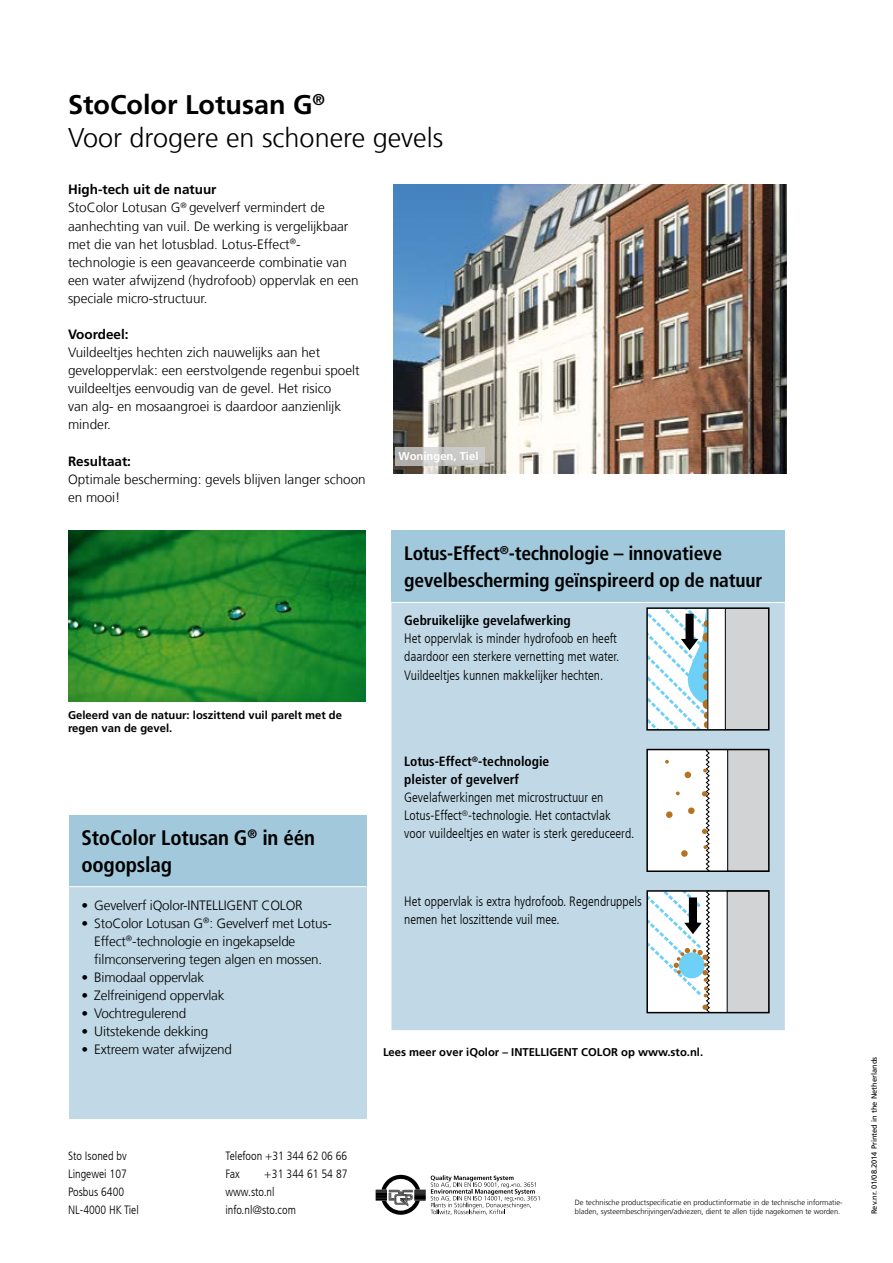
<style>
.page{position:relative;width:893px;height:1263px;background:#fff}
.page>*{position:absolute;margin:0;border:0;box-sizing:border-box;transform-origin:0 0}
.t1{font:300 27px/33px "Sto Frutiger";color:#000}
.t2{font:700 condensed 21px/27.2px "Sto Frutiger";letter-spacing:-.01em;color:#000}
.t3{font:700 condensed 19.5px/27.2px "Sto Frutiger";letter-spacing:-.01em;color:#000}
.t4{font:300 13.5px/18px "Sto Frutiger";color:#000}
.t5{font:300 condensed 13.5px/18.1px "Sto Frutiger";color:#000}
.t6{font:700 condensed 13.5px/18px "Sto Frutiger";color:#000}
.t7{font:700 13.5px "Sto Frutiger";color:#000}
.t8{font:300 condensed 12px/18px "Sto Frutiger";color:#000}
.t9{font:700 11.25px/13.5px "Sto Frutiger";color:#000}
.t10{font:700 11.25px "Sto Frutiger";color:#fff}
.t11{font:300 7.5px/9px "Sto Frutiger";color:#000}
.t12{font:7.5px "Sto Frutiger";color:#000}
.s1{font-weight:700}
.s2{font-stretch:condensed}
</style>
<div class="page">
<svg style="left:376px;top:1175px;width:163px;height:40px"></svg>
<img style="left:393px;top:184px;width:394px;height:289px">
<div style="left:69px;top:815px;width:297px;height:72px;background:#a1c8db"></div>
<div style="left:69px;top:887px;width:297px;height:231px;background:#c1d9e6"></div>
<hr style="left:69px;top:886px;width:297px;height:1px;background:#fff">
<img style="left:68px;top:530px;width:298px;height:171px">
<div style="left:391px;top:530px;width:394px;height:72px;background:#a1c8db"></div>
<div style="left:391px;top:603px;width:394px;height:427px;background:#c1d9e6"></div>
<div style="left:647px;top:608px;width:122px;height:122px;background:#fff"></div>
<div style="left:725px;top:608px;width:44px;height:122px;background:#d1d3d4"></div>
<div style="left:725px;top:608px;width:44px;height:122px;border:1px solid #000"></div>
<svg style="left:649px;top:610px;width:60px;height:117px"></svg>
<div style="left:646px;top:607px;width:123px;height:123px;border:2px solid #000"></div>
<hr style="left:707px;top:608px;width:1px;height:122px;background:#000">
<div style="left:647px;top:749px;width:122px;height:122px;background:#fff"></div>
<div style="left:728px;top:749px;width:41px;height:122px;background:#d1d3d4"></div>
<div style="left:727px;top:749px;width:42px;height:122px;border:1px solid #000"></div>
<div style="left:646px;top:749px;width:124px;height:123px;border:2px solid #000"></div>
<svg style="left:685px;top:772px;width:6px;height:6px"></svg>
<div style="left:666px;top:811px;width:7px;height:7px;background:#b6731f;border-radius:50%"></div>
<div style="left:688px;top:807px;width:7px;height:7px;background:#b6731f;border-radius:50%"></div>
<div style="left:681px;top:850px;width:7px;height:7px;background:#b6731f;border-radius:50%"></div>
<svg style="left:676px;top:791px;width:4px;height:4px"></svg>
<svg style="left:702px;top:749px;width:8px;height:122px"></svg>
<svg style="left:665px;top:760px;width:4px;height:4px"></svg>
<div style="left:647px;top:891px;width:122px;height:122px;background:#fff"></div>
<div style="left:727px;top:891px;width:42px;height:122px;background:#d1d3d4"></div>
<div style="left:646px;top:890px;width:124px;height:123px;border:2px solid #000"></div>
<svg style="left:647px;top:891px;width:63px;height:122px"></svg>
<svg style="left:395px;top:447px;width:90px;height:18px;background:#c2c3c0"></svg>
<h1 class="t1" style="left:68px;top:88px;width:377px"><span class="s1">StoColor Lotusan G</span><sup>®<br></sup>Voor drogere en schonere gevels</h1>
<p class="t4" style="left:68px;top:181px;width:292px"><span class="s1">High-tech uit de natuur<br></span>StoColor Lotusan G<sup>®</sup> gevelverf vermindert de aanhechting van vuil. De werking is vergelijkbaar met die van het lotusblad. Lotus-Effect<sup>®</sup>- technologie is een geavanceerde combinatie van een water afwijzend (hydrofoob) oppervlak en een speciale micro-structuur.</p>
<p class="t7" style="left:68px;top:326px;width:62px">Voordeel:</p>
<p class="t4" style="left:68px;top:343px;width:293px">Vuildeeltjes hechten zich nauwelijks aan het geveloppervlak: een eerstvolgende regenbui spoelt vuildeeltjes eenvoudig van de gevel. Het risico<br>van alg- en mosaangroei is daardoor aanzienlijk minder.</p>
<p class="t7" style="left:68px;top:453px;width:65px">Resultaat:</p>
<p class="t4" style="left:68px;top:470px;width:299px">Optimale bescherming: gevels blijven langer schoon en mooi!</p>
<p class="t9" style="left:68px;top:708px;width:276px">Geleerd van de natuur: loszittend vuil parelt met de regen van de gevel.</p>
<h2 class="t2" style="left:81px;top:824px;width:235px">StoColor Lotusan G<sup>®</sup> in één oogopslag</h2>
<p class="t4" style="left:81px;top:896px;width:223px"><span class="s2">•</span> Gevelverf iQolor-INTELLIGENT COLOR</p>
<p class="t4" style="left:94px;top:914px;width:239px;text-indent:-13px"><span class="s2">•</span> StoColor Lotusan G<sup>®</sup>: Gevelverf met Lotus-<br>Effect<sup>®</sup>-technologie en ingekapselde filmconservering tegen algen en mossen.</p>
<p class="t4" style="left:81px;top:968px;width:124px">• Bimodaal oppervlak</p>
<p class="t4" style="left:81px;top:986px;width:145px">• Zelfreinigend oppervlak</p>
<p class="t4" style="left:81px;top:1004px;width:106px">• Vochtregulerend</p>
<p class="t4" style="left:81px;top:1022px;width:128px">• Uitstekende dekking</p>
<p class="t4" style="left:81px;top:1040px;width:152px">• Extreem water afwijzend</p>
<p class="t10" style="left:399px;top:449px;width:81px">Woningen, Tiel</p>
<h3 class="t3" style="left:404px;top:540px;width:359px">Lotus-Effect<sup>®</sup>-technologie – innovatieve gevelbescherming geïnspireerd op de natuur</h3>
<p class="t6" style="left:404px;top:612px;width:168px">Gebruikelijke gevelafwerking</p>
<p class="t5" style="left:404px;top:630px;width:217px">Het oppervlak is minder hydrofoob en heeft daardoor een sterkere vernetting met water.<br>Vuildeeltjes kunnen makkelijker hechten.</p>
<p class="t6" style="left:404px;top:752px;width:147px">Lotus-Effect<sup>®</sup>-technologie pleister of gevelverf</p>
<p class="t5" style="left:404px;top:789px;width:232px">Gevelafwerkingen met microstructuur en<br>Lotus-Effect<sup>®</sup>-technologie. Het contactvlak voor vuildeeltjes en water is sterk gereduceerd.</p>
<p class="t5" style="left:404px;top:893px;width:239px">Het oppervlak is extra hydrofoob. Regendruppels nemen het loszittende vuil mee.</p>
<p class="t9" style="left:383px;top:1045px;width:322px">Lees meer over iQolor – INTELLIGENT COLOR op www.sto.nl.</p>
<p class="t8" style="left:68px;top:1147px;width:72px">Sto Isoned bv<br>Lingewei 107<br>Posbus 6400<br>NL-4000 HK Tiel</p>
<p class="t8" style="left:225px;top:1147px;width:123px">Telefoon +31 344 62 06 66<br>Fax</p>
<p class="t8" style="left:225px;top:1165px;width:124px;text-indent:39px">+31 344 61 54 87 www.sto.nl info.nl@sto.com</p>
<p class="t11" style="left:575px;top:1198px;width:269px">De technische productspecificatie en productinformatie in de technische informatie&shy;bladen, systeembeschrijvingen/adviezen, dient te allen tijde nagekomen te worden.</p>
<p class="t12" style="left:870px;top:1214px;width:159px;rotate:-90deg">Rev.nr. 01/08.2014 Printed in the Netherlands</p>
</div>
